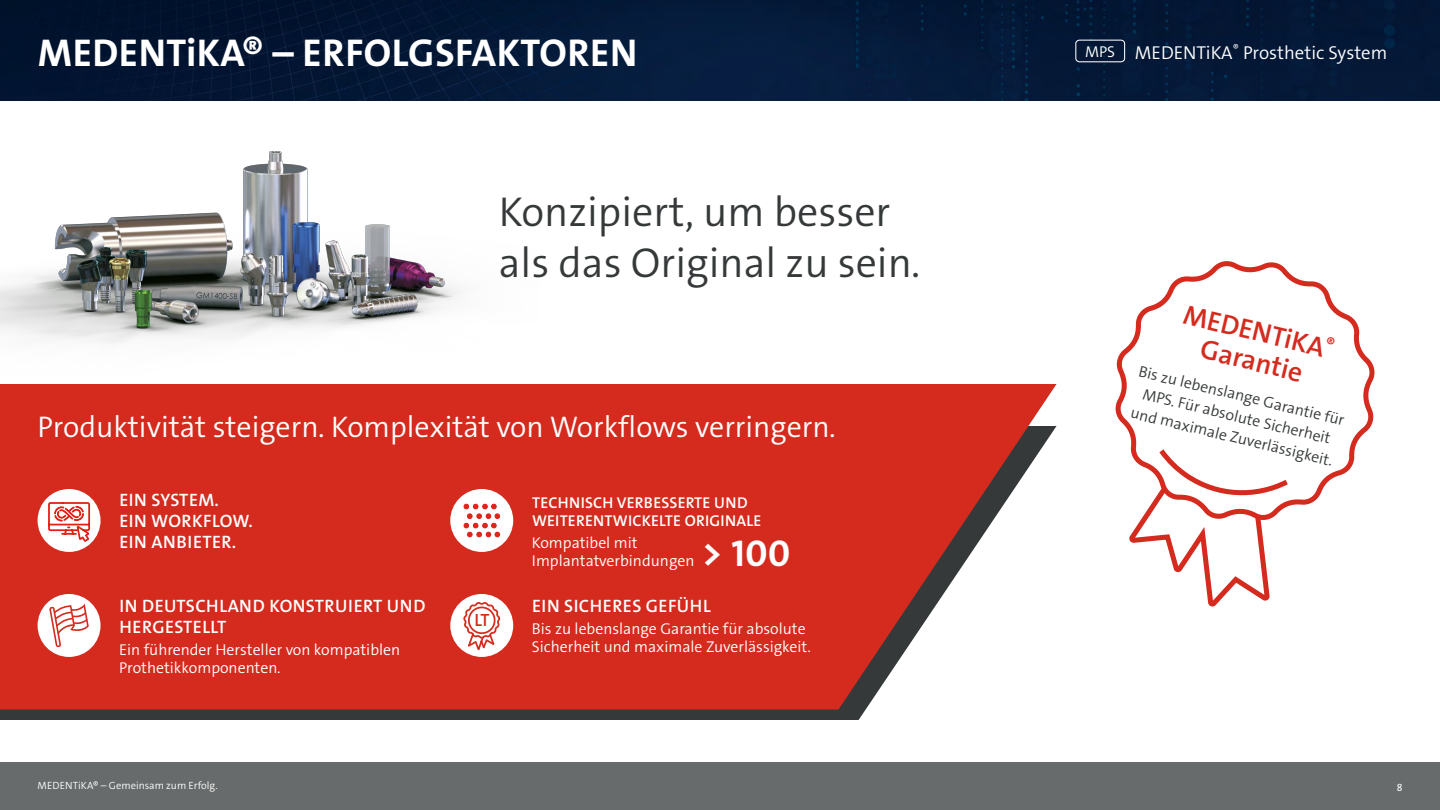
<style>
.page{position:relative;width:1440px;height:810px;background:#fff}
.page>*{position:absolute;margin:0;border:0;box-sizing:border-box;transform-origin:0 0}
.t1{font:42px/51px "The Sans LP4 Se Lig";color:#36393a}
.t2{font:39px "The Sans LP7 Bld";letter-spacing:.015em;color:#fff}
.t3{font:37.5px "The Sans LP7 Bld";color:#fff}
.t4{font:30px "The Sans LP4 Se Lig";color:#fff}
.t5{font:27.67px "The Sans LP6 Se Bld";color:#d52b1e}
.t6{font:18.75px "The Sans LP4 Se Lig";color:#fff}
.t7{font:18px/21px "The Sans LP6 Se Bld";letter-spacing:.025em;color:#fff}
.t8{font:17.77px "The Sans LP6 Se Bld";color:#d52c1e}
.t9{font:15.75px/18px "The Sans LP4 Se Lig";color:#fff}
.t10{font:15.75px/20.9px "The Sans LP4 Se Lig";color:#36393a;text-align:center}
.t11{font:15.75px/18px "The Sans LP6 Se Bld";letter-spacing:.015em;color:#fff}
.t12{font:10.5px "The Sans LP4 Se Lig";color:#fff}
.t13{font:10.5px "The Sans LP5 Plain";color:#fff}
.s1{font-size:15.75px}
</style>
<div class="page">
<div style="left:0;top:762px;width:1440px;height:48px;background:#686b6b"></div>
<img style="left:0;top:0;width:1440px;height:100px">
<div style="left:1075px;top:40px;width:50px;height:22px;border:1px solid #fff;border-radius:4px"></div>
<svg style="left:1115px;top:261px;width:260px;height:244px"></svg>
<svg style="left:1125px;top:444px;width:168px;height:163px"></svg>
<svg style="left:0;top:709px;width:866px;height:11px;background:#3d3939"></svg>
<svg style="left:0;top:384px;width:1057px;height:325px;background:#d43c31"></svg>
<img style="left:0;top:151px;width:460px;height:192px">
<div style="left:38px;top:489px;width:63px;height:63px;background:#fff;border-radius:50%"></div>
<svg style="left:47px;top:489px;width:44px;height:63px"></svg>
<div style="left:38px;top:594px;width:63px;height:63px;background:#fff;border-radius:50%"></div>
<svg style="left:49px;top:604px;width:40px;height:43px"></svg>
<div style="left:450px;top:489px;width:63px;height:63px;background:#fff;border-radius:50%"></div>
<svg style="left:464px;top:504px;width:36px;height:34px"></svg>
<div style="left:450px;top:594px;width:63px;height:63px;background:#fff;border-radius:50%"></div>
<svg style="left:461px;top:600px;width:41px;height:55px"></svg>
<svg style="left:1327px;top:336px;width:8px;height:9px"></svg>
<h2 class="t2" style="left:38px;top:28px;width:601px">MEDENTiKA® – ERFOLGSFAKTOREN</h2>
<h1 class="t1" style="left:499px;top:187px;width:423px">Konzipiert, um besser als das Original zu sein.</h1>
<h3 class="t4" style="left:38px;top:407px;width:800px">Produktivität steigern. Komplexität von Workflows verringern.</h3>
<p class="t7" style="left:119px;top:490px;width:135px">EIN SYSTEM.<br>EIN WORKFLOW.<br>EIN ANBIETER.</p>
<p class="t7" style="left:119px;top:596px;width:308px">IN DEUTSCHLAND KONSTRUIERT UND<br>HERGESTELLT</p>
<p class="t9" style="left:119px;top:641px;width:283px">Ein führender Hersteller von kompatiblen<br>Prothetikkomponenten.</p>
<p class="t12" style="left:38px;top:779px;width:182px">MEDENTiKA® – Gemeinsam zum Erfolg.</p>
<p class="t8" style="left:474px;top:609px;width:17px">LT</p>
<p class="t11" style="left:532px;top:494px;width:231px">TECHNISCH VERBESSERTE UND<br>WEITERENTWICKELTE ORIGINALE</p>
<p class="t9" style="left:532px;top:534px;width:164px">Kompatibel mit<br>Implantatverbindungen</p>
<p class="t7" style="left:532px;top:596px;width:180px">EIN SICHERES GEFÜHL</p>
<p class="t9" style="left:532px;top:620px;width:281px">Bis zu lebenslange Garantie für absolute<br>Sicherheit und maximale Zuverlässigkeit.</p>
<h3 class="t3" style="left:702px;top:529px;width:90px">&gt; 100</h3>
<p class="t6" style="left:1085px;top:40px;width:304px"><span class="s1">MPS</span> MEDENTiKA<sup>®</sup> Prosthetic System</p>
<h3 class="t5" style="left:1188px;top:297px;width:146px;rotate:13deg">MEDENTiKA</h3>
<h3 class="t5" style="left:1205px;top:331px;width:106px;rotate:13deg">Garantie</h3>
<p class="t10" style="left:1142px;top:360px;width:213px;rotate:14deg">Bis zu lebenslange Garantie für<br>MPS. Für absolute Sicherheit und maximale Zuverlässigkeit.</p>
<p class="t13" style="left:1397px;top:780px;width:7px">8</p>
</div>
